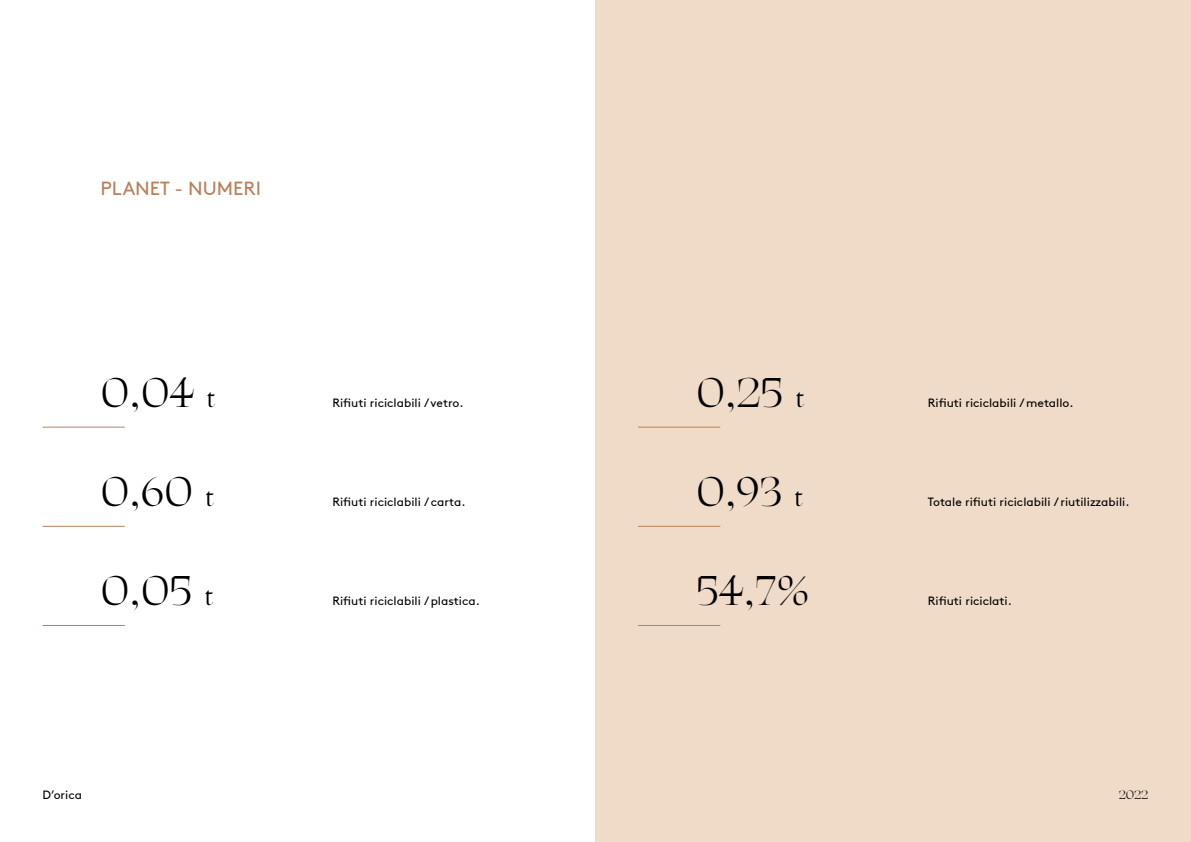
<style>
.page{position:relative;width:1191px;height:842px;background:#fff}
.page>*{position:absolute;margin:0;border:0;box-sizing:border-box;transform-origin:0 0}
.t1{font:41.2px "Ogg";letter-spacing:-.01em;color:#000}
.t2{font:19px "Brown";color:#ba805a}
.t3{font:12px "Brown";color:#000}
.t4{font:12px "Ogg";color:#000}
.s1{font-size:25px}
</style>
<div class="page">
<div style="left:595px;top:0;width:596px;height:842px;background:#efdbc8"></div>
<hr style="left:43px;top:427px;width:82px;height:1px;background:#ba805a">
<hr style="left:638px;top:427px;width:82px;height:1px;background:#ba805a">
<hr style="left:43px;top:526px;width:82px;height:1px;background:#ba805a">
<hr style="left:638px;top:526px;width:82px;height:1px;background:#ba805a">
<hr style="left:43px;top:625px;width:82px;height:1px;background:#ba805a">
<hr style="left:638px;top:625px;width:82px;height:1px;background:#ba805a">
<h2 class="t2" style="left:100px;top:177px;width:162px">PLANET - NUMERI</h2>
<h1 class="t1" style="left:100px;top:365px;width:116px">0,04 <span class="s1">t</span></h1>
<h1 class="t1" style="left:696px;top:365px;width:110px">0,25 <span class="s1">t</span></h1>
<p class="t3" style="left:332px;top:396px;width:133px">Rifiuti riciclabili / vetro.</p>
<p class="t3" style="left:928px;top:396px;width:147px">Rifiuti riciclabili / metallo.</p>
<h1 class="t1" style="left:100px;top:464px;width:115px">0,60 <span class="s1">t</span></h1>
<h1 class="t1" style="left:696px;top:464px;width:109px">0,93 <span class="s1">t</span></h1>
<p class="t3" style="left:332px;top:495px;width:135px">Rifiuti riciclabili / carta.</p>
<p class="t3" style="left:928px;top:495px;width:203px">Totale rifiuti riciclabili / riutilizzabili.</p>
<h1 class="t1" style="left:100px;top:563px;width:114px">0,05 <span class="s1">t</span></h1>
<h1 class="t1" style="left:696px;top:563px;width:115px">54,7%</h1>
<p class="t3" style="left:332px;top:594px;width:149px">Rifiuti riciclabili / plastica.</p>
<p class="t3" style="left:928px;top:594px;width:85px">Rifiuti riciclati.</p>
<p class="t3" style="left:43px;top:788px;width:41px">D’orica</p>
<p class="t4" style="left:1118px;top:787px;width:31px">2022</p>
</div>
